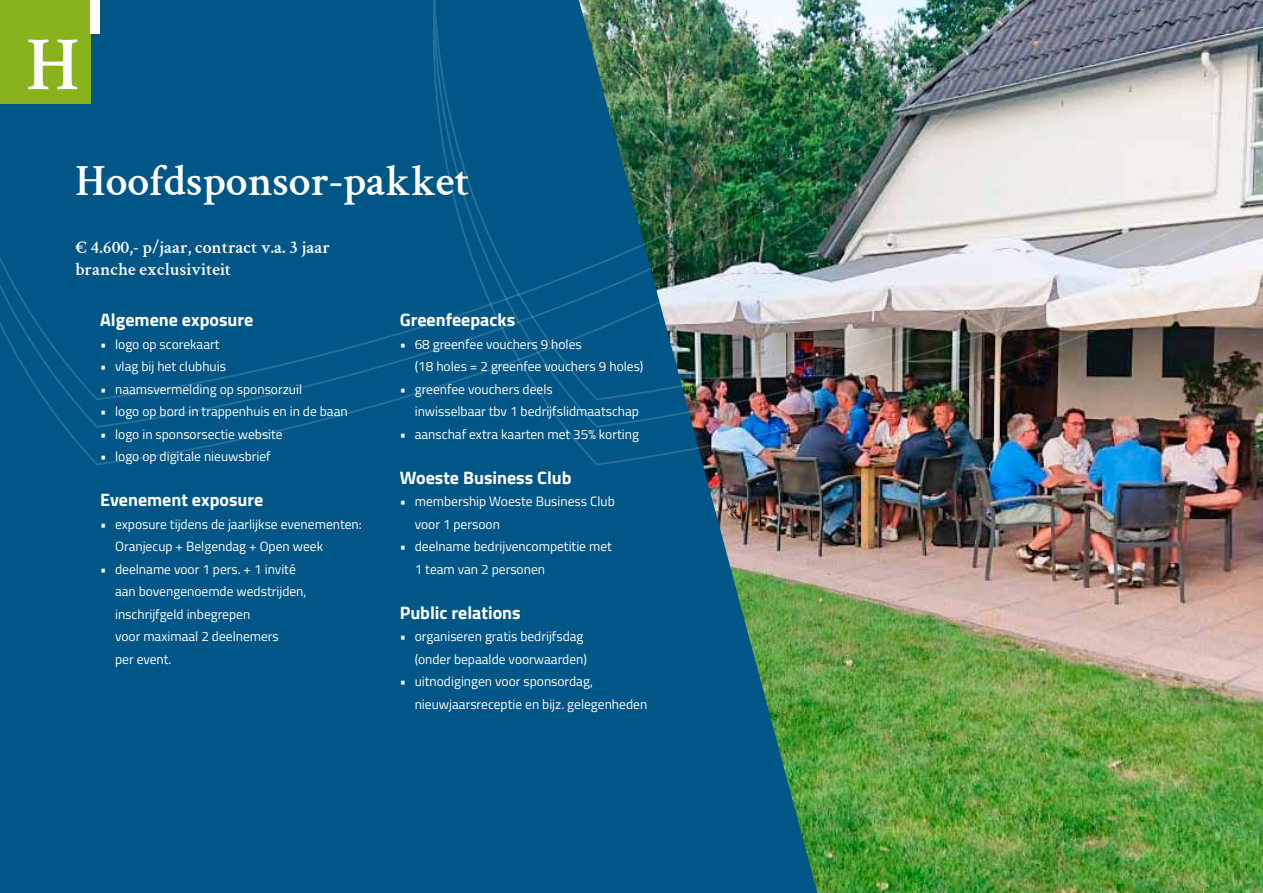
<style>
.page{position:relative;width:1263px;height:893px;background:#fff}
.page>*{position:absolute;margin:0;border:0;box-sizing:border-box;transform-origin:0 0}
.t1{font:600 76.8px "Crimson Text";color:#fff}
.t2{font:600 43.95px "Crimson Text";color:#fff}
.t3{font:700 18px "Titillium Web";color:#fff}
.t4{font:600 18px/21.6px "Crimson Text";color:#fff}
.t5{font:13.5px/22.5px "Titillium Web";color:#fff}
</style>
<div class="page">
<img style="left:817px;top:466px;width:446px;height:427px">
<div style="left:0;top:466px;width:817px;height:427px;background:#005687"></div>
<img style="left:1034px;top:429px;width:229px;height:37px">
<img style="left:1034px;top:0;width:229px;height:401px">
<img style="left:0;top:429px;width:1034px;height:37px">
<img style="left:0;top:401px;width:1034px;height:28px">
<img style="left:0;top:0;width:1034px;height:401px">
<div style="left:0;top:0;width:90px;height:103px;background:#89b31c"></div>
<div style="left:90px;top:0;width:10px;height:34px;background:#fff"></div>
<h1 class="t1" style="left:26px;top:10px;width:55px">H</h1>
<h2 class="t2" style="left:75px;top:149px;width:396px">Hoofdsponsor-pakket</h2>
<h3 class="t4" style="left:75px;top:235px;width:256px">€ 4.600,- p/jaar, contract v.a. 3 jaar branche exclusiviteit</h3>
<h3 class="t3" style="left:100px;top:306px;width:155px">Algemene exposure</h3>
<p class="t5" style="left:100px;top:332px;width:121px">• logo op scorekaart</p>
<p class="t5" style="left:100px;top:355px;width:127px">• vlag bij het clubhuis</p>
<p class="t5" style="left:100px;top:377px;width:204px">• naamsvermelding op sponsorzuil</p>
<p class="t5" style="left:100px;top:400px;width:249px">• logo op bord in trappenhuis en in de baan</p>
<p class="t5" style="left:100px;top:422px;width:184px">• logo in sponsorsectie website</p>
<p class="t5" style="left:100px;top:445px;width:172px">• logo op digitale nieuwsbrief</p>
<h3 class="t3" style="left:100px;top:486px;width:165px">Evenement exposure</h3>
<p class="t5" style="left:115px;top:512px;width:248px;text-indent:-15px">• exposure tijdens de jaarlijkse evenementen:<br>Oranjecup + Belgendag + Open week</p>
<p class="t5" style="left:115px;top:557px;width:193px;text-indent:-15px">• deelname voor 1 pers. + 1 invité aan bovengenoemde wedstrijden, inschrijfgeld inbegrepen<br>voor maximaal 2 deelnemers<br>per event.</p>
<h3 class="t3" style="left:400px;top:306px;width:117px">Greenfeepacks</h3>
<p class="t5" style="left:415px;top:332px;width:230px;text-indent:-15px">• 68 greenfee vouchers 9 holes<br>(18 holes = 2 greenfee vouchers 9 holes)</p>
<p class="t5" style="left:415px;top:377px;width:226px;text-indent:-15px">• greenfee vouchers deels<br>inwisselbaar tbv 1 bedrijfslidmaatschap</p>
<p class="t5" style="left:400px;top:422px;width:241px">• aanschaf extra kaarten met 35% korting</p>
<h3 class="t3" style="left:400px;top:464px;width:173px">Woeste Business Club</h3>
<p class="t5" style="left:415px;top:490px;width:202px;text-indent:-15px">• membership Woeste Business Club voor 1 persoon</p>
<p class="t5" style="left:415px;top:535px;width:199px;text-indent:-15px">• deelname bedrijvencompetitie met<br>1 team van 2 personen</p>
<h3 class="t3" style="left:400px;top:599px;width:122px">Public relations</h3>
<p class="t5" style="left:400px;top:625px;width:189px;text-align:right">• organiseren gratis bedrijfsdag (onder bepaalde voorwaarden)</p>
<p class="t5" style="left:415px;top:670px;width:234px;text-indent:-15px">• uitnodigingen voor sponsordag, nieuwjaarsreceptie en bijz. gelegenheden</p>
</div>
